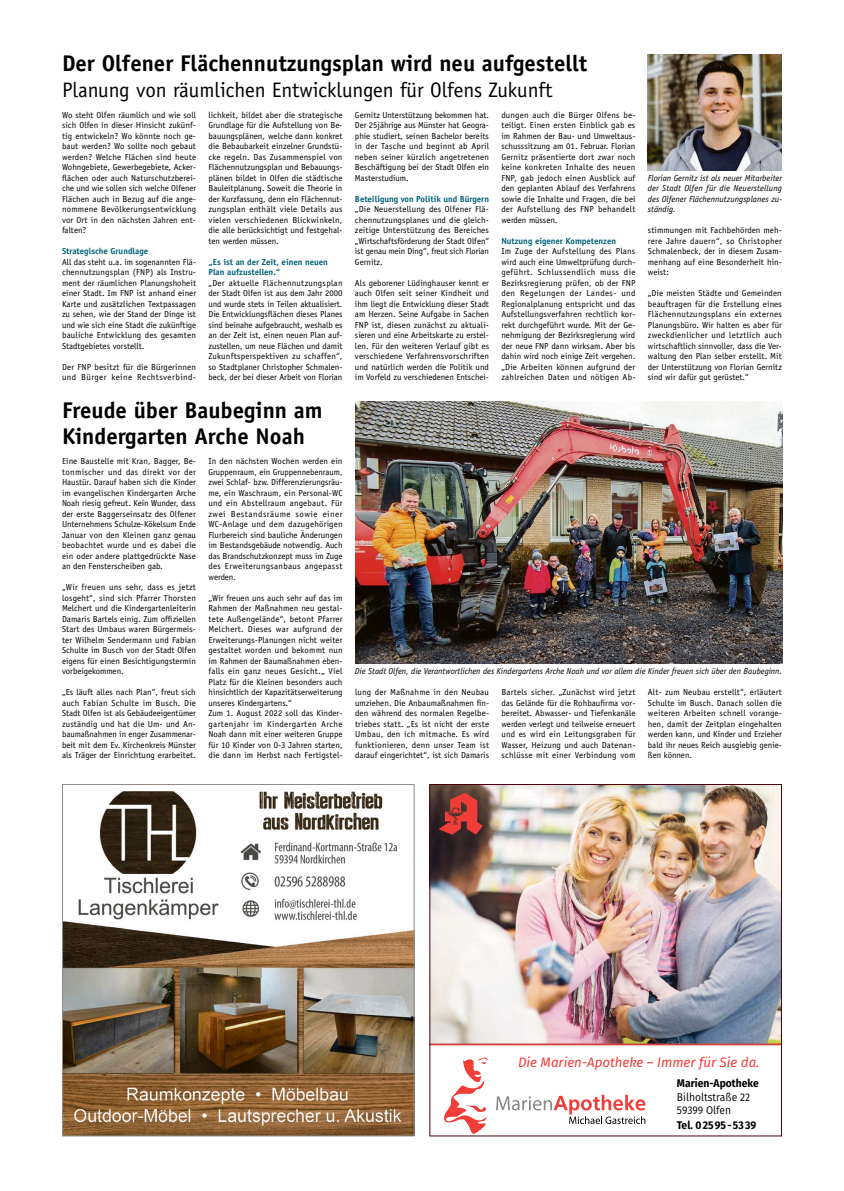
<style>
.page{position:relative;width:844px;height:1191px;background:#fff}
.page>*{position:absolute;margin:0;border:0;box-sizing:border-box;transform-origin:0 0}
.t1{font:700 22.75px/26.2px "Officina Sans Std";color:#000}
.t2{font:21px "Officina Sans Std";color:#000}
.t3{font:italic 13.65px "Fira Sans";color:#f13d37}
.t4{font:700 11.11px "Fira Sans";color:#000;scale:.92 1}
.t5{font:11.11px/13.4px "Fira Sans";color:#000;scale:.92 1}
.t6{font:8.75px/10.5px "Officina Sans Std";color:#000;text-align:justify}
.t7{font:italic 8.75px/10.5px "Officina Sans Std";color:#000;text-align:justify}
.t8{font:700 8.75px/10.5px "Officina Sans Std";color:#006178}
</style>
<div class="page">
<svg style="left:444px;top:1057px;width:44px;height:76px"></svg>
<svg style="left:496px;top:1094px;width:149px;height:30px"></svg>
<img style="left:431px;top:786px;width:348px;height:257px">
<svg style="left:438px;top:793px;width:45px;height:41px;background:#9b3632"></svg>
<hr style="left:430px;top:1043px;width:351px;height:2px;background:#d0433d">
<div style="left:429px;top:784px;width:352px;height:352px;border:1px solid #49000f"></div>
<img style="left:64px;top:791px;width:348px;height:343px">
<div style="left:62px;top:784px;width:352px;height:352px;border:1px solid #8f8c89"></div>
<img style="left:647px;top:55px;width:134px;height:115px">
<img style="left:355px;top:401px;width:426px;height:263px">
<h1 class="t1" style="left:62px;top:50px;width:526px">Der Olfener Flächennutzungsplan wird neu aufgestellt</h1>
<h2 class="t2" style="left:62px;top:77px;width:492px">Planung von räumlichen Entwicklungen für Olfens Zukunft</h2>
<p class="t6" style="left:62px;top:109px;width:136px">Wo steht Olfen räumlich und wie soll sich Olfen in dieser Hinsicht zukünf&shy;tig entwickeln? Wo könnte noch ge&shy;baut werden? Wo sollte noch gebaut werden? Welche Flächen sind heute Wohngebiete, Gewerbegebiete, Acker&shy;flächen oder auch Naturschutzberei&shy;che und wie sollen sich welche Olfener Flächen auch in Bezug auf die ange&shy;nommene Bevölkerungsentwicklung vor Ort in den nächsten Jahren ent&shy;falten?</p>
<p class="t8" style="left:62px;top:246px;width:88px">Strategische Grundlage</p>
<p class="t6" style="left:62px;top:256px;width:136px">All das steht u.a. im sogenannten Flä&shy;chennutzungsplan (FNP) als Instru&shy;ment der räumlichen Planungshoheit einer Stadt. Im FNP ist anhand einer Karte und zusätzlichen Textpassagen zu sehen, wie der Stand der Dinge ist und wie sich eine Stadt die zukünftige bauliche Entwicklung des gesamten Stadtgebietes vorstellt.</p>
<p class="t6" style="left:62px;top:361px;width:135px">Der FNP besitzt für die Bürgerinnen und Bürger keine Rechtsverbind-</p>
<p class="t6" style="left:208px;top:109px;width:136px">lichkeit, bildet aber die strategische Grundlage für die Aufstellung von Be&shy;bauungsplänen, welche dann konkret die Bebaubarkeit einzelner Grundstü&shy;cke regeln. Das Zusammenspiel von Flächennutzungsplan und Bebauungs&shy;plänen bildet in Olfen die städtische Bauleitplanung. Soweit die Theorie in der Kurzfassung, denn ein Flächennut&shy;zungsplan enthält viele Details aus vielen verschiedenen Blickwinkeln, die alle berücksichtigt und festgehal&shy;ten werden müssen.</p>
<p class="t8" style="left:208px;top:256px;width:121px">„Es ist an der Zeit, einen neuen<br>Plan aufzustellen.“</p>
<p class="t6" style="left:208px;top:277px;width:135px">„Der aktuelle Flächennutzungsplan der Stadt Olfen ist aus dem Jahr 2000 und wurde stets in Teilen aktualisiert.<br>Die Entwicklungsflächen dieses Planes sind beinahe aufgebraucht, weshalb es an der Zeit ist, einen neuen Plan auf&shy;zustellen, um neue Flächen und damit Zukunftsperspektiven zu schaffen“, so Stadtplaner Christopher Schmalen&shy;beck, der bei dieser Arbeit von Florian</p>
<p class="t6" style="left:355px;top:109px;width:136px">Gernitz Unterstützung bekommen hat.<br>Der 25jährige aus Münster hat Geogra&shy;phie studiert, seinen Bachelor bereits in der Tasche und beginnt ab April neben seiner kürzlich angetretenen Beschäftigung bei der Stadt Olfen ein Masterstudium.</p>
<p class="t8" style="left:355px;top:193px;width:135px">Beteiligung von Politik und Bürgern</p>
<p class="t6" style="left:355px;top:204px;width:136px">„Die Neuerstellung des Olfener Flä&shy;chennutzungsplanes und die gleich&shy;zeitige Unterstützung des Bereiches „Wirtschaftsförderung der Stadt Olfen“ ist genau mein Ding“, freut sich Florian Gernitz.</p>
<p class="t6" style="left:355px;top:277px;width:136px">Als geborener Lüdinghauser kennt er auch Olfen seit seiner Kindheit und ihm liegt die Entwicklung dieser Stadt am Herzen. Seine Aufgabe in Sachen FNP ist, diesen zunächst zu aktuali&shy;sieren und eine Arbeitskarte zu erstel&shy;len. Für den weiteren Verlauf gibt es verschiedene Verfahrensvorschriften und natürlich werden die Politik und im Vorfeld zu verschiedenen Entschei-</p>
<p class="t6" style="left:501px;top:109px;width:136px">dungen auch die Bürger Olfens be&shy;teiligt. Einen ersten Einblick gab es im Rahmen der Bau- und Umweltaus&shy;schusssitzung am 01. Februar. Florian Gernitz präsentierte dort zwar noch keine konkreten Inhalte des neuen FNP, gab jedoch einen Ausblick auf den geplanten Ablauf des Verfahrens sowie die Inhalte und Fragen, die bei der Aufstellung des FNP behandelt werden müssen.</p>
<p class="t8" style="left:501px;top:235px;width:116px">Nutzung eigener Kompetenzen</p>
<p class="t6" style="left:501px;top:246px;width:136px">Im Zuge der Aufstellung des Plans wird auch eine Umweltprüfung durch&shy;geführt. Schlussendlich muss die Bezirksregierung prüfen, ob der FNP den Regelungen der Landes- und Regionalplanung entspricht und das Aufstellungsverfahren rechtlich kor&shy;rekt durchgeführt wurde. Mit der Ge&shy;nehmigung der Bezirksregierung wird der neue FNP dann wirksam. Aber bis dahin wird noch einige Zeit vergehen. „Die Arbeiten können aufgrund der zahlreichen Daten und nötigen Ab-</p>
<p class="t7" style="left:647px;top:172px;width:136px">Florian Gernitz ist als neuer Mitarbeiter der Stadt Olfen für die Neuerstellung des Olfener Flächennutzungsplanes zu&shy;ständig.</p>
<p class="t6" style="left:647px;top:225px;width:135px">stimmungen mit Fachbehörden meh&shy;rere Jahre dauern“, so Christopher Schmalenbeck, der in diesem Zusam&shy;menhang auf eine Besonderheit hin&shy;weist:</p>
<p class="t6" style="left:647px;top:288px;width:135px">„Die meisten Städte und Gemeinden beauftragen für die Erstellung eines Flächennutzungsplans ein externes Planungsbüro. Wir halten es aber für zweckdienlicher und letztlich auch wirtschaftlich sinnvoller, dass die Ver&shy;waltung den Plan selber erstellt. Mit der Unterstützung von Florian Gernitz sind wir dafür gut gerüstet.“</p>
<h1 class="t1" style="left:62px;top:396px;width:262px">Freude über Baubeginn am<br>Kindergarten Arche Noah</h1>
<p class="t6" style="left:62px;top:456px;width:135px">Eine Baustelle mit Kran, Bagger, Be&shy;tonmischer und das direkt vor der Haustür. Darauf haben sich die Kinder im evangelischen Kindergarten Arche Noah riesig gefreut. Kein Wunder, dass der erste Baggerseinsatz des Olfener Unternehmens Schulze-Kökelsum Ende Januar von den Kleinen ganz genau beobachtet wurde und es dabei die ein oder andere plattgedrückte Nase an den Fensterscheiben gab.</p>
<p class="t6" style="left:62px;top:582px;width:135px">„Wir freuen uns sehr, dass es jetzt losgeht“, sind sich Pfarrer Thorsten Melchert und die Kindergartenleiterin Damaris Bartels einig. Zum offiziellen Start des Umbaus waren Bürgermeis&shy;ter Wilhelm Sendermann und Fabian Schulte im Busch von der Stadt Olfen eigens für einen Besichtigungstermin vorbeigekommen.</p>
<p class="t6" style="left:62px;top:687px;width:135px">„Es läuft alles nach Plan“, freut sich auch Fabian Schulte im Busch. Die Stadt Olfen ist als Gebäudeeigentümer zuständig und hat die Um- und An&shy;baumaßnahmen in enger Zusammenar&shy;beit mit dem Ev. Kirchenkreis Münster als Träger der Einrichtung erarbeitet.</p>
<p class="t6" style="left:208px;top:456px;width:136px">In den nächsten Wochen werden ein Gruppenraum, ein Gruppennebenraum, zwei Schlaf- bzw. Differenzierungsräu&shy;me, ein Waschraum, ein Personal-WC und ein Abstellraum angebaut. Für zwei Bestandsräume sowie einer WC-Anlage und dem dazugehörigen Flurbereich sind bauliche Änderungen im Bestandsgebäude notwendig. Auch das Brandschutzkonzept muss im Zuge des Erweiterungsanbaus angepasst werden.</p>
<p class="t6" style="left:208px;top:592px;width:135px;text-align:left">„Wir freuen uns auch sehr auf das im Rahmen der Maßnahmen neu gestal&shy;tete Außengelände“, betont Pfarrer Melchert. Dieses war aufgrund der Erweiterungs-Planungen nicht weiter gestaltet worden und bekommt nun im Rahmen der Baumaßnahmen eben&shy;falls ein ganz neues Gesicht.„ Viel Platz für die Kleinen besonders auch hinsichtlich der Kapazitätserweiterung unseres Kindergartens.“<br>Zum 1. August 2022 soll das Kinder&shy;gartenjahr im Kindergarten Arche Noah dann mit einer weiteren Gruppe für 10 Kinder von 0-3 Jahren starten, die dann im Herbst nach Fertigstel-</p>
<p class="t7" style="left:355px;top:666px;width:428px">Die Stadt Olfen, die Verantwortlichen des Kindergartens Arche Noah und vor allem die Kinder freuen sich über den Baubeginn.</p>
<p class="t6" style="left:355px;top:687px;width:136px">lung der Maßnahme in den Neubau umziehen. Die Anbaumaßnahmen fin&shy;den während des normalen Regelbe&shy;triebes statt. „Es ist nicht der erste Umbau, den ich mitmache. Es wird funktionieren, denn unser Team ist darauf eingerichtet“, ist sich Damaris</p>
<p class="t6" style="left:501px;top:687px;width:136px">Bartels sicher. „Zunächst wird jetzt das Gelände für die Rohbaufirma vor&shy;bereitet. Abwasser- und Tiefenkanäle werden verlegt und teilweise erneuert und es wird ein Leitungsgraben für Wasser, Heizung und auch Datenan&shy;schlüsse mit einer Verbindung vom</p>
<p class="t6" style="left:647px;top:687px;width:135px">Alt- zum Neubau erstellt“, erläutert Schulte im Busch. Danach sollen die weiteren Arbeiten schnell vorange&shy;hen, damit der Zeitplan eingehalten werden kann, und Kinder und Erzieher bald ihr neues Reich ausgiebig genie&shy;ßen können.</p>
<h3 class="t3" style="left:518px;top:1051px;width:243px">Die Marien-Apotheke – Immer für Sie da.</h3>
<p class="t4" style="left:676px;top:1074px;width:90px">Marien-Apotheke</p>
<p class="t5" style="left:676px;top:1090px;width:81px">Bilholtstraße 22<br>59399 Olfen</p>
<p class="t4" style="left:676px;top:1116px;width:88px">Tel. 02595-5339</p>
</div>
